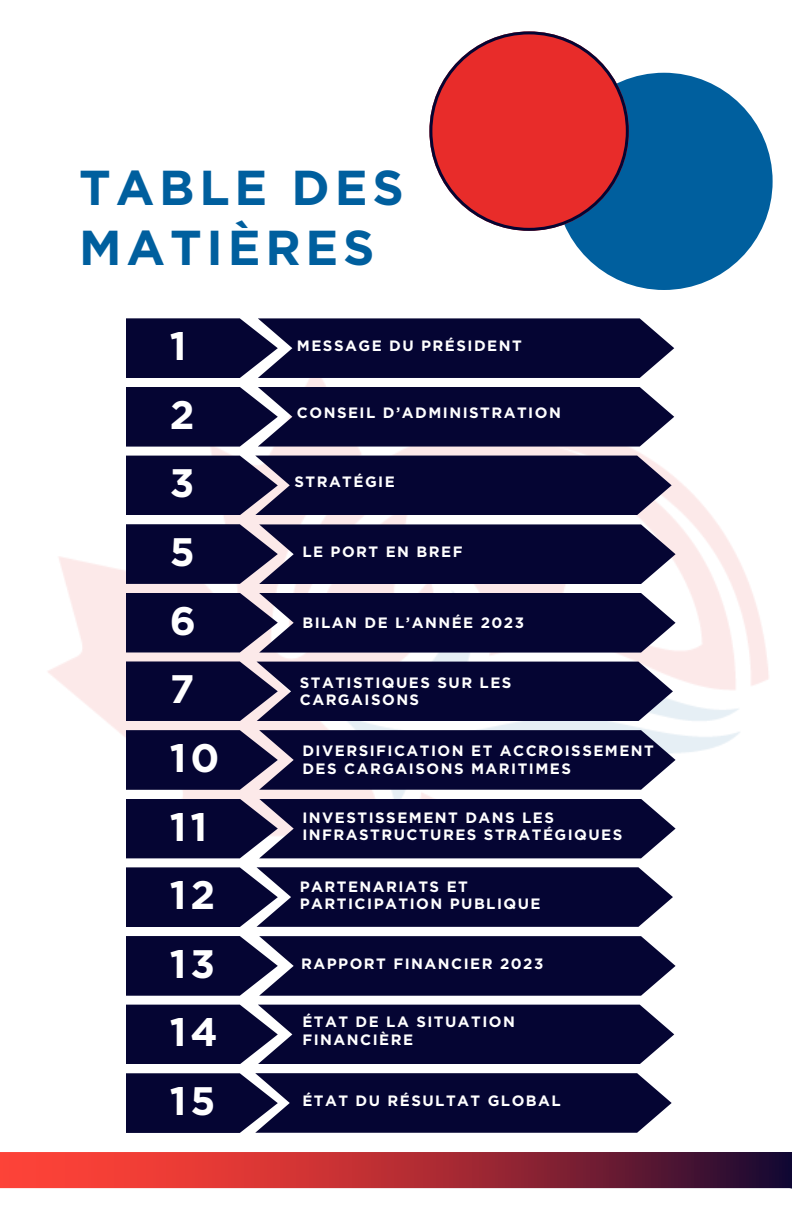
<style>
.page{position:relative;width:792px;height:1224px;background:#fff}
.page>*{position:absolute;margin:0;border:0;box-sizing:border-box;transform-origin:0 0}
.t1{font:700 49px/60px "Gotham";letter-spacing:.1em;color:#005f9e}
.t2{font:700 39.8px "Gotham";letter-spacing:.1em;color:#fff}
.t3{font:700 15px/17.6px "Gotham";letter-spacing:.1em;color:#fff}
</style>
<div class="page">
<div style="left:555px;top:73px;width:218px;height:217px;background:#005f9e;border-radius:50%"></div>
<svg style="left:429px;top:31px;width:200px;height:200px"></svg>
<svg style="left:126px;top:318px;width:548px;height:60px;background:#151540"></svg>
<svg style="left:126px;top:387px;width:548px;height:60px;background:#151540"></svg>
<svg style="left:126px;top:936px;width:550px;height:60px;background:#161641"></svg>
<div style="left:126px;top:456px;width:546px;height:59px;background:#050533"></div>
<svg style="left:126px;top:524px;width:550px;height:60px;background:#161540"></svg>
<svg style="left:126px;top:593px;width:550px;height:60px;background:#161540"></svg>
<svg style="left:126px;top:661px;width:547px;height:60px;background:#15143f"></svg>
<svg style="left:126px;top:730px;width:550px;height:60px;background:#151540"></svg>
<div style="left:126px;top:799px;width:550px;height:59px;background:#050533"></div>
<svg style="left:126px;top:867px;width:547px;height:60px;background:#151540"></svg>
<div style="left:126px;top:1005px;width:548px;height:59px;background:#050533"></div>
<svg style="left:126px;top:1073px;width:546px;height:60px;background:#14143f"></svg>
<svg style="left:0;top:1152px;width:792px;height:37px;background:#a92f38"></svg>
<h1 class="t1" style="left:79px;top:158px;width:326px">TABLE DES<br>MATIÈRES</h1>
<p class="t2" style="left:170px;top:322px;width:18px">1</p>
<p class="t3" style="left:297px;top:337px;width:226px">MESSAGE DU PRÉSIDENT</p>
<p class="t2" style="left:170px;top:391px;width:26px">2</p>
<p class="t3" style="left:297px;top:404px;width:265px">CONSEIL D’ADMINISTRATION</p>
<p class="t2" style="left:170px;top:459px;width:26px">3</p>
<p class="t2" style="left:170px;top:528px;width:27px">5</p>
<p class="t2" style="left:170px;top:596px;width:28px">6</p>
<p class="t2" style="left:170px;top:665px;width:26px">7</p>
<p class="t2" style="left:170px;top:734px;width:51px">10</p>
<p class="t2" style="left:170px;top:802px;width:39px">11</p>
<p class="t2" style="left:170px;top:871px;width:47px">12</p>
<p class="t2" style="left:170px;top:940px;width:47px">13</p>
<p class="t2" style="left:170px;top:1008px;width:50px">14</p>
<p class="t2" style="left:170px;top:1077px;width:47px">15</p>
<p class="t3" style="left:294px;top:473px;width:102px">STRATÉGIE</p>
<p class="t3" style="left:302px;top:543px;width:162px">LE PORT EN BREF</p>
<p class="t3" style="left:302px;top:613px;width:223px">BILAN DE L’ANNÉE 2023</p>
<p class="t3" style="left:300px;top:673px;width:213px">STATISTIQUES SUR LES</p>
<p class="t3" style="left:300px;top:691px;width:121px">CARGAISONS</p>
<p class="t3" style="left:302px;top:742px;width:353px">DIVERSIFICATION ET ACCROISSEMENT<br>DES CARGAISONS MARITIMES</p>
<p class="t3" style="left:302px;top:809px;width:322px">INVESTISSEMENT DANS LES<br>INFRASTRUCTURES STRATÉGIQUES</p>
<p class="t3" style="left:300px;top:877px;width:242px">PARTENARIATS ET<br>PARTICIPATION PUBLIQUE</p>
<p class="t3" style="left:301px;top:955px;width:244px">RAPPORT FINANCIER 2023</p>
<p class="t3" style="left:302px;top:1013px;width:214px">ÉTAT DE LA SITUATION<br>FINANCIÈRE</p>
<p class="t3" style="left:302px;top:1092px;width:260px">ÉTAT DU RÉSULTAT GLOBAL</p>
</div>
